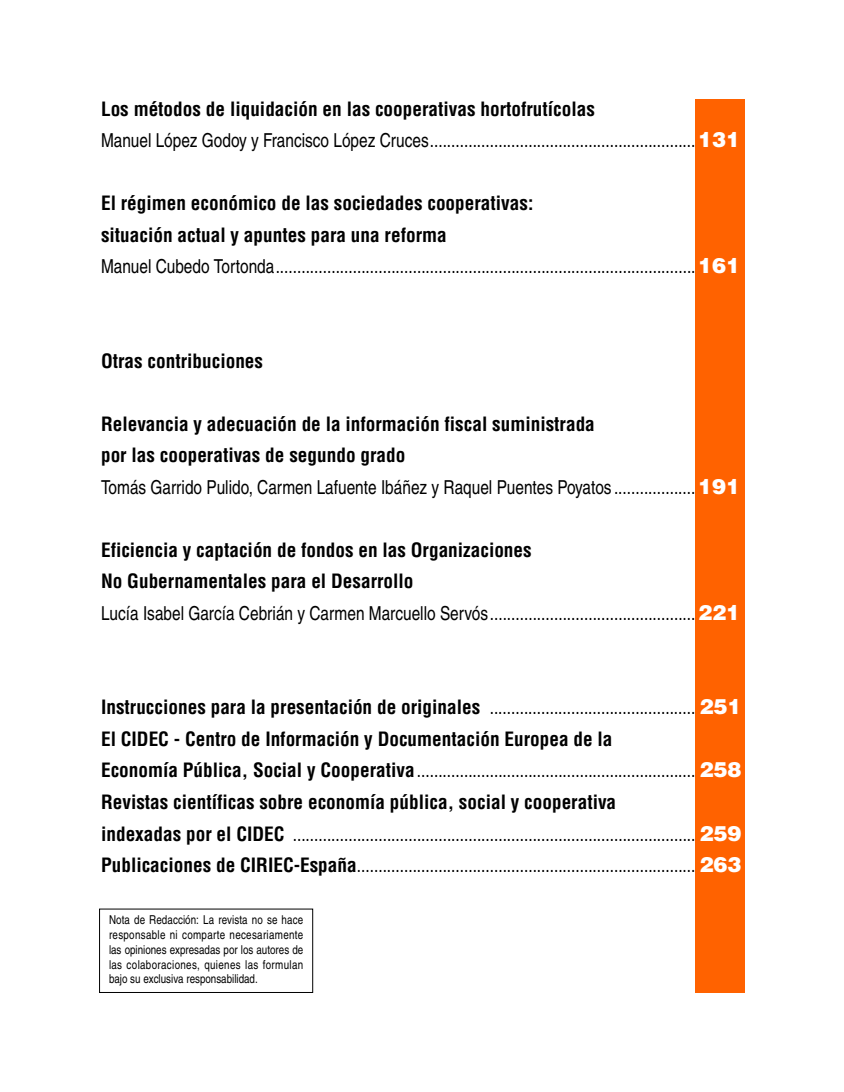
<style>
.page{position:relative;width:844px;height:1092px;background:#fff}
.page>*{position:absolute;margin:0;border:0;box-sizing:border-box;transform-origin:0 0}
.t1{font:19.25px/31.5px "Helvetica";color:#000;scale:.8 1}
.t2{font:700 condensed 19.25px/31.5px "Helvetica";color:#000}
.t3{font:12.25px/14.7px "Helvetica";color:#000;text-align:justify;scale:.8 1}
.s1{font-weight:700;font-stretch:condensed}
.s2{font-weight:900;font-size:21px;color:#fff}
.s3{font-weight:400;font-stretch:normal}
.s4{font-weight:900;font-stretch:normal;font-size:21px;color:#fff}
</style>
<div class="page">
<div style="left:694px;top:99px;width:50px;height:893px;background:#ff6200"></div>
<p class="t1" style="left:101px;top:95px;width:800px"><span class="s1">Los métodos de liquidación en las cooperativas hortofrutícolas<br></span>Manuel López Godoy y Francisco López Cruces.............................................................. <span class="s2">131</span></p>
<p class="t1" style="left:101px;top:189px;width:800px"><span class="s1">El régimen económico de las sociedades cooperativas:<br>situación actual y apuntes para una reforma<br></span>Manuel Cubedo Tortonda.................................................................................................. <span class="s2">161</span></p>
<p class="t2" style="left:101px;top:345px;width:163px">Otras contribuciones</p>
<p class="t2" style="left:101px;top:408px;width:640px">Relevancia y adecuación de la información fiscal suministrada<br>por las cooperativas de segundo grado<br><span class="s3">Tomás Garrido Pulido, Carmen Lafuente Ibáñez y Raquel Puentes Poyatos ...................</span> <span class="s4">191</span></p>
<p class="t1" style="left:101px;top:536px;width:800px"><span class="s1">Eficiencia y captación de fondos en las Organizaciones<br>No Gubernamentales para el Desarrollo<br></span>Lucía Isabel García Cebrián y Carmen Marcuello Servós................................................ <span class="s2">221</span></p>
<p class="t1" style="left:101px;top:693px;width:802px"><span class="s1">Instrucciones para la presentación de originales</span> ................................................ <span class="s2">251<br></span><span class="s1">El CIDEC - Centro de Información y Documentación Europea de la<br>Economía Pública, Social y Cooperativa</span>................................................................. <span class="s2">258<br></span><span class="s1">Revistas científicas sobre economía pública, social y cooperativa<br>indexadas por el CIDEC</span> .............................................................................................. <span class="s2">259<br></span><span class="s1">Publicaciones de CIRIEC-España</span>............................................................................... <span class="s2">263</span></p>
<p class="t3" style="left:109px;top:913px;width:244px">Nota de Redacción: La revista no se hace responsable ni comparte necesariamente las opiniones expresadas por los autores de las colaboraciones, quienes las formulan bajo su exclusiva responsabilidad.</p>
</div>
